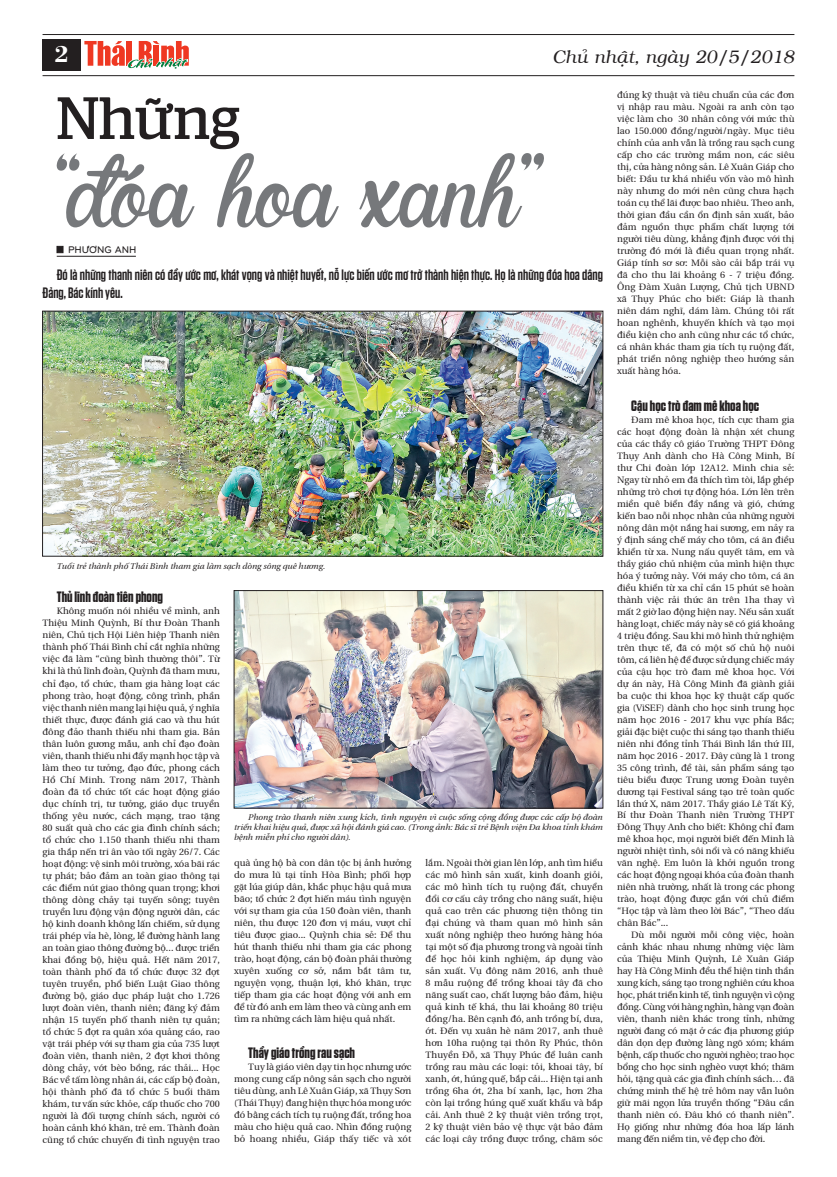
<style>
.page{position:relative;width:837px;height:1177px;background:#fff}
.page>*{position:absolute;margin:0;border:0;box-sizing:border-box;transform-origin:0 0}
.t1{font:86.9px "SVN Anastasia";color:#76787b;scale:1.05 1}
.t2{font:59.5px "SVN Stag";color:#231f20}
.t3{font:24px "VNI Bodon Bold";color:#fff}
.t4{font:italic 18px "VNI";color:#231f20}
.t5{font:600 15px/18px "SVN Tungsten";color:#231f20}
.t6{font:700 15px "SVN Tungsten";color:#231f20}
.t7{font:10px "UTM Bryant LG Bold";color:#231f20}
.t8{font:9.5px/12px "BHD utopia Long";color:#231f20;text-align:justify}
.t9{font:8.5px/10.2px "BHD Utopia Italic long Italic";color:#231f20;text-align:justify}
</style>
<div class="page">
<hr style="left:43px;top:34px;width:751px;height:1px;background:#231f20">
<hr style="left:43px;top:75px;width:751px;height:1px;background:#231f20">
<div style="left:43px;top:39px;width:38px;height:31px;background:#231f20"></div>
<svg style="left:84px;top:41px;width:106px;height:36px"></svg>
<div style="left:57px;top:246px;width:6px;height:7px;background:#231f20;border:1px solid #231f20"></div>
<hr style="left:57px;top:256px;width:79px;height:1px;background:#231f20">
<img style="left:236px;top:592px;width:364px;height:214px">
<div style="left:234px;top:590px;width:368px;height:218px;border:1px solid #231f20"></div>
<img style="left:44px;top:313px;width:556px;height:241px">
<div style="left:42px;top:311px;width:560px;height:245px;border:1px solid #231f20"></div>
<svg style="left:57px;top:153px;width:22px;height:18px"></svg>
<h3 class="t3" style="left:54px;top:36px;width:16px">2</h3>
<h3 class="t4" style="left:552px;top:43px;width:243px">Chuû nhaät, ngaøy 20/5/2018</h3>
<h2 class="t2" style="left:57px;top:77px;width:185px">Những</h2>
<h1 class="t1" style="left:66px;top:146px;width:459px">đóa hoa xanh”</h1>
<p class="t7" style="left:68px;top:242px;width:70px">PHƯƠNG ANH</p>
<h3 class="t5" style="left:43px;top:265px;width:561px;text-indent:14px">Đó là những thanh niên có đầy ước mơ, khát vọng và nhiệt huyết, nỗ lực biến ước mơ trở thành hiện thực. Họ là những đóa hoa dâng<br>Đảng, Bác kính yêu.</h3>
<p class="t9" style="left:57px;top:559px;width:270px">Tuổi trẻ thành phố Thái Bình tham gia làm sạch dòng sông quê hương.</p>
<h3 class="t6" style="left:57px;top:587px;width:108px">Thủ lĩnh đoàn tiên phong</h3>
<p class="t8" style="left:43px;top:604px;width:179px;text-align:left;text-indent:14px">Không muốn nói nhiều về mình, anh Thiệu Minh Quỳnh, Bí thư Đoàn Thanh niên, Chủ tịch Hội Liên hiệp Thanh niên thành phố Thái Bình chỉ cắt nghĩa những việc đã làm “cũng bình thường thôi”. Từ khi là thủ lĩnh đoàn, Quỳnh đã tham mưu, chỉ đạo, tổ chức, tham gia hàng loạt các phong trào, hoạt động, công trình, phần việc thanh niên mang lại hiệu quả, ý nghĩa thiết thực, được đánh giá cao và thu hút đông đảo thanh thiếu nhi tham gia. Bản thân luôn gương mẫu, anh chỉ đạo đoàn viên, thanh thiếu nhi đẩy mạnh học tập và làm theo tư tưởng, đạo đức, phong cách Hồ Chí Minh. Trong năm 2017, Thành đoàn đã tổ chức tốt các hoạt động giáo dục chính trị, tư tưởng, giáo dục truyền thống yêu nước, cách mạng, trao tặng 80 suất quà cho các gia đình chính sách; tổ chức cho 1.150 thanh thiếu nhi tham gia thắp nến tri ân vào tối ngày 26/7. Các hoạt động: vệ sinh môi trường, xóa bãi rác tự phát; bảo đảm an toàn giao thông tại các điểm nút giao thông quan trọng; khơi thông dòng chảy tại tuyến sông; tuyên truyền lưu động vận động người dân, các hộ kinh doanh không lấn chiếm, sử dụng trái phép vỉa hè, lòng, lề đường hành lang an toàn giao thông đường bộ... được triển khai đồng bộ, hiệu quả. Hết năm 2017, toàn thành phố đã tổ chức được 32 đợt tuyên truyền, phổ biến Luật Giao thông đường bộ, giáo dục pháp luật cho 1.726 lượt đoàn viên, thanh niên; đăng ký đảm nhận 15 tuyến phố thanh niên tự quản; tổ chức 5 đợt ra quân xóa quảng cáo, rao vặt trái phép với sự tham gia của 735 lượt đoàn viên, thanh niên, 2 đợt khơi thông dòng chảy, vớt bèo bồng, rác thải... Học Bác về tấm lòng nhân ái, các cấp bộ đoàn, hội thành phố đã tổ chức 5 buổi thăm khám, tư vấn sức khỏe, cấp thuốc cho 700 người là đối tượng chính sách, người có hoàn cảnh khó khăn, trẻ em. Thành đoàn cũng tổ chức chuyến đi tình nguyện trao</p>
<p class="t9" style="left:234px;top:810px;width:370px;text-indent:14px">Phong trào thanh niên xung kích, tình nguyện vì cuộc sống cộng đồng được các cấp bộ đoàn triển khai hiệu quả, được xã hội đánh giá cao. (Trong ảnh: Bác sĩ trẻ Bệnh viện Đa khoa tỉnh khám bệnh miễn phí cho người dân).</p>
<p class="t8" style="left:234px;top:856px;width:179px">quà ủng hộ bà con dân tộc bị ảnh hưởng do mưa lũ tại tỉnh Hòa Bình; phối hợp gặt lúa giúp dân, khắc phục hậu quả mưa bão; tổ chức 2 đợt hiến máu tình nguyện với sự tham gia của 150 đoàn viên, thanh niên, thu được 120 đơn vị máu, vượt chỉ tiêu được giao... Quỳnh chia sẻ: Để thu hút thanh thiếu nhi tham gia các phong trào, hoạt động, cán bộ đoàn phải thường xuyên xuống cơ sở, nắm bắt tâm tư, nguyện vọng, thuận lợi, khó khăn, trực tiếp tham gia các hoạt động với anh em để từ đó anh em làm theo và cùng anh em tìm ra những cách làm hiệu quả nhất.</p>
<h3 class="t6" style="left:248px;top:1043px;width:108px">Thầy giáo trồng rau sạch</h3>
<p class="t8" style="left:234px;top:1060px;width:179px;text-indent:14px">Tuy là giáo viên dạy tin học nhưng ước mong cung cấp nông sản sạch cho người tiêu dùng, anh Lê Xuân Giáp, xã Thụy Sơn (Thái Thụy) đang hiện thực hóa mong ước đó bằng cách tích tụ ruộng đất, trồng hoa màu cho hiệu quả cao. Nhìn đồng ruộng bỏ hoang nhiều, Giáp thấy tiếc và xót</p>
<p class="t8" style="left:425px;top:856px;width:179px">lắm. Ngoài thời gian lên lớp, anh tìm hiểu các mô hình sản xuất, kinh doanh giỏi, các mô hình tích tụ ruộng đất, chuyển đổi cơ cấu cây trồng cho năng suất, hiệu quả cao trên các phương tiện thông tin đại chúng và tham quan mô hình sản xuất nông nghiệp theo hướng hàng hóa tại một số địa phương trong và ngoài tỉnh để học hỏi kinh nghiệm, áp dụng vào sản xuất. Vụ đông năm 2016, anh thuê 8 mẫu ruộng để trồng khoai tây đã cho năng suất cao, chất lượng bảo đảm, hiệu quả kinh tế khá, thu lãi khoảng 80 triệu đồng/ha. Bên cạnh đó, anh trồng bí, dưa, ớt. Đến vụ xuân hè năm 2017, anh thuê hơn 10ha ruộng tại thôn Ry Phúc, thôn Thuyền Đỗ, xã Thụy Phúc để luân canh trồng rau màu các loại: tỏi, khoai tây, bí xanh, ớt, húng quế, bắp cải... Hiện tại anh trồng 6ha ớt, 2ha bí xanh, lạc, hơn 2ha còn lại trồng húng quế xuất khẩu và bắp cải. Anh thuê 2 kỹ thuật viên trồng trọt, 2 kỹ thuật viên bảo vệ thực vật bảo đảm các loại cây trồng được trồng, chăm sóc</p>
<p class="t8" style="left:617px;top:88px;width:179px">đúng kỹ thuật và tiêu chuẩn của các đơn vị nhập rau màu. Ngoài ra anh còn tạo việc làm cho 30 nhân công với mức thù lao 150.000 đồng/người/ngày. Mục tiêu chính của anh vẫn là trồng rau sạch cung cấp cho các trường mầm non, các siêu thị, cửa hàng nông sản. Lê Xuân Giáp cho biết: Đầu tư khá nhiều vốn vào mô hình này nhưng do mới nên cũng chưa hạch toán cụ thể lãi được bao nhiêu. Theo anh, thời gian đầu cần ổn định sản xuất, bảo đảm nguồn thực phẩm chất lượng tới người tiêu dùng, khẳng định được với thị trường đó mới là điều quan trọng nhất.<br>Giáp tính sơ sơ: Mỗi sào cải bắp trái vụ đã cho thu lãi khoảng 6 - 7 triệu đồng.<br>Ông Đàm Xuân Lượng, Chủ tịch UBND xã Thụy Phúc cho biết: Giáp là thanh niên dám nghĩ, dám làm. Chúng tôi rất hoan nghênh, khuyến khích và tạo mọi điều kiện cho anh cũng như các tổ chức, cá nhân khác tham gia tích tụ ruộng đất, phát triển nông nghiệp theo hướng sản xuất hàng hóa.</p>
<h3 class="t6" style="left:631px;top:395px;width:129px">Cậu học trò đam mê khoa học</h3>
<p class="t8" style="left:617px;top:412px;width:179px;text-indent:14px">Đam mê khoa học, tích cực tham gia các hoạt động đoàn là nhận xét chung của các thầy cô giáo Trường THPT Đông Thụy Anh dành cho Hà Công Minh, Bí thư Chi đoàn lớp 12A12. Minh chia sẻ:<br>Ngay từ nhỏ em đã thích tìm tòi, lắp ghép những trò chơi tự động hóa. Lớn lên trên miền quê biển đầy nắng và gió, chứng kiến bao nỗi nhọc nhằn của những người nông dân một nắng hai sương, em nảy ra ý định sáng chế máy cho tôm, cá ăn điều khiển từ xa. Nung nấu quyết tâm, em và thầy giáo chủ nhiệm của mình hiện thực hóa ý tưởng này. Với máy cho tôm, cá ăn điều khiển từ xa chỉ cần 15 phút sẽ hoàn thành việc rải thức ăn trên 1ha thay vì mất 2 giờ lao động hiện nay. Nếu sản xuất hàng loạt, chiếc máy này sẽ có giá khoảng 4 triệu đồng. Sau khi mô hình thử nghiệm trên thực tế, đã có một số chủ hộ nuôi tôm, cá liên hệ để được sử dụng chiếc máy của cậu học trò đam mê khoa học. Với dự án này, Hà Công Minh đã giành giải ba cuộc thi khoa học kỹ thuật cấp quốc gia (ViSEF) dành cho học sinh trung học năm học 2016 - 2017 khu vực phía Bắc; giải đặc biệt cuộc thi sáng tạo thanh thiếu niên nhi đồng tỉnh Thái Bình lần thứ III, năm học 2016 - 2017. Đây cũng là 1 trong 35 công trình, đề tài, sản phẩm sáng tạo tiêu biểu được Trung ương Đoàn tuyên dương tại Festival sáng tạo trẻ toàn quốc lần thứ X, năm 2017. Thầy giáo Lê Tất Kỷ, Bí thư Đoàn Thanh niên Trường THPT Đông Thụy Anh cho biết: Không chỉ đam mê khoa học, mọi người biết đến Minh là người nhiệt tình, sôi nổi và có năng khiếu văn nghệ. Em luôn là khởi nguồn trong các hoạt động ngoại khóa của đoàn thanh niên nhà trường, nhất là trong các phong trào, hoạt động được gắn với chủ điểm “Học tập và làm theo lời Bác”, “Theo dấu chân Bác”...</p>
<p class="t8" style="left:617px;top:927px;width:179px;text-indent:14px">Dù mỗi người mỗi công việc, hoàn cảnh khác nhau nhưng những việc làm của Thiệu Minh Quỳnh, Lê Xuân Giáp hay Hà Công Minh đều thể hiện tinh thần xung kích, sáng tạo trong nghiên cứu khoa học, phát triển kinh tế, tình nguyện vì cộng đồng. Cùng với hàng nghìn, hàng vạn đoàn viên, thanh niên khác trong tỉnh, những người đang có mặt ở các địa phương giúp dân dọn dẹp đường làng ngõ xóm; khám bệnh, cấp thuốc cho người nghèo; trao học bổng cho học sinh nghèo vượt khó; thăm hỏi, tặng quà các gia đình chính sách… đã chứng minh thế hệ trẻ hôm nay vẫn luôn giữ mãi ngọn lửa truyền thống “Đâu cần thanh niên có. Đâu khó có thanh niên”.<br>Họ giống như những đóa hoa lấp lánh mang đến niềm tin, vẻ đẹp cho đời.</p>
</div>
